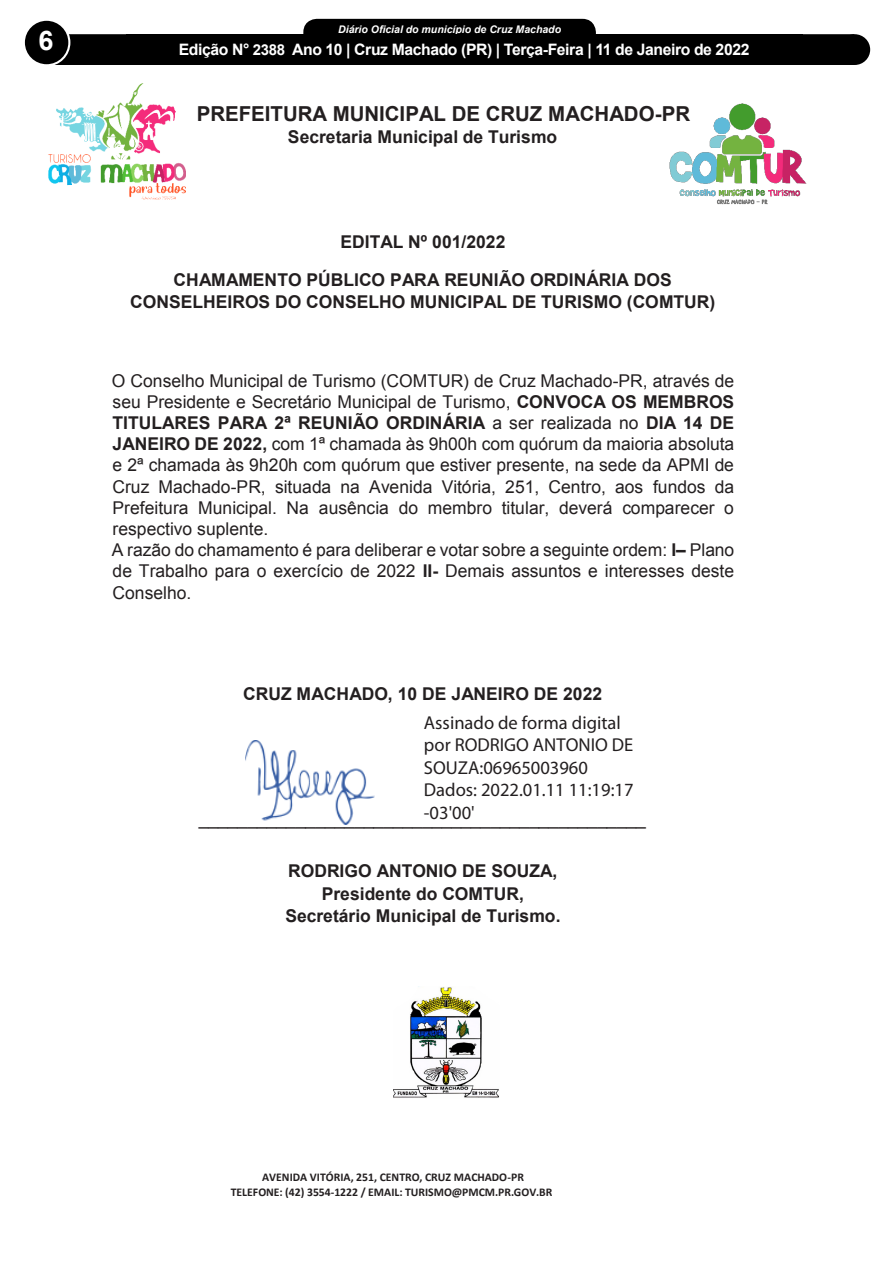
<style>
.page{position:relative;width:893px;height:1263px;background:#fff}
.page>*{position:absolute;margin:0;border:0;box-sizing:border-box;transform-origin:0 0}
.t1{font:700 27px "Arial";color:#fff}
.t2{font:700 20.7px "Arial";letter-spacing:-.005em;color:#231f20}
.t3{font:18.75px/22.5px "Myriad Pro";color:#231f20}
.t4{font:17.7px/21.1px "Arial";color:#231f20}
.t5{font:700 17.7px/22.5px "Arial";color:#231f20;text-align:center}
.t6{font:700 15.75px "Arial";letter-spacing:-.025em;color:#fff}
.t7{font:700 15px "Arial";color:#fff}
.t8{font:700 11.85px/15.3px "Calibri";color:#231f20;text-align:center}
.t9{font:italic 700 10.5px "Arial";color:#fff}
.s1{font-size:15px}
.s2{font-weight:700}
</style>
<div class="page">
<div style="left:305px;top:20px;width:289px;height:28px;background:#000;border-radius:12px"></div>
<div style="left:303px;top:19px;width:293px;height:31px;border:3px solid #000;border-radius:12px"></div>
<div style="left:39px;top:34px;width:815px;height:31px;background:#000"></div>
<div style="left:24px;top:20px;width:45px;height:45px;background:#000;border-radius:50%"></div>
<div style="left:23px;top:19px;width:47px;height:47px;border:2px solid #fff;border-radius:50%"></div>
<div style="left:840px;top:35px;width:29px;height:29px;background:#000;border-radius:50%"></div>
<div style="left:839px;top:34px;width:31px;height:31px;border:2px solid #000;border-radius:50%"></div>
<img style="left:669px;top:103px;width:138px;height:102px">
<img style="left:48px;top:83px;width:138px;height:116px">
<img style="left:245px;top:740px;width:130px;height:84px">
<img style="left:393px;top:986px;width:106px;height:112px">
<h1 class="t1" style="left:38px;top:21px;width:17px">6</h1>
<p class="t9" style="left:338px;top:22px;width:224px">Diário Oficial do município de Cruz Machado</p>
<p class="t6" style="left:179px;top:39px;width:572px">Edição N° <span class="s1">2388</span> Ano 10 | Cruz Machado (PR) | Terça-Feira | 11 de Janeiro de 2022</p>
<p class="t7" style="left:205px;top:40px;width:491px">Edição 1145 - Cruz Machado (PR) - Terça-Feira - 3 de Janeiro de 2017</p>
<p class="t2" style="left:197px;top:99px;width:495px">PREFEITURA MUNICIPAL DE CRUZ MACHADO-PR</p>
<p class="t5" style="left:288px;top:126px;width:271px">Secretaria Municipal de Turismo</p>
<p class="t5" style="left:173px;top:223px;width:500px;line-height:37.8px">EDITAL Nº 001/2022<br>CHAMAMENTO PÚBLICO PARA REUNIÃO ORDINÁRIA DOS</p>
<p class="t5" style="left:130px;top:291px;width:586px">CONSELHEIROS DO CONSELHO MUNICIPAL DE TURISMO (COMTUR)</p>
<p class="t4" style="left:112px;top:370px;width:624px">O Conselho Municipal de Turismo (COMTUR) de Cruz Machado-PR, através de seu Presidente e Secretário Municipal de Turismo, <span class="s2">CONVOCA OS MEMBROS TITULARES PARA 2ª REUNIÃO ORDINÁRIA</span> a ser realizada no <span class="s2">DIA 14 DE JANEIRO DE 2022,</span> com 1ª chamada às 9h00h com quórum da maioria absoluta e 2ª chamada às 9h20h com quórum que estiver presente, na sede da APMI de Cruz Machado-PR, situada na Avenida Vitória, 251, Centro, aos fundos da Prefeitura Municipal. Na ausência do membro titular, deverá comparecer o respectivo suplente.<br>A razão do chamamento é para deliberar e votar sobre a seguinte ordem: <span class="s2">I</span><span class="s2">–</span> Plano de Trabalho para o exercício de 2022 <span class="s2">II-</span> Demais assuntos e interesses deste Conselho.</p>
<p class="t5" style="left:243px;top:682px;width:360px">CRUZ MACHADO, 10 DE JANEIRO DE 2022</p>
<p class="t3" style="left:424px;top:711px;width:211px">Assinado de forma digital por RODRIGO ANTONIO DE<br>SOUZA:06965003960<br>Dados: 2022.01.11 11:19:17 -03'00'</p>
<p class="t4" style="left:199px;top:808px;width:449px">______________________________________________</p>
<p class="t5" style="left:285px;top:860px;width:277px">RODRIGO ANTONIO DE SOUZA,<br>Presidente do COMTUR,<br>Secretário Municipal de Turismo.</p>
<p class="t8" style="left:231px;top:1169px;width:323px">AVENIDA VITÓRIA, 251, CENTRO, CRUZ MACHADO-PR<br>TELEFONE: (42) 3554-1222 / EMAIL: TURISMO@PMCM.PR.GOV.BR</p>
</div>
